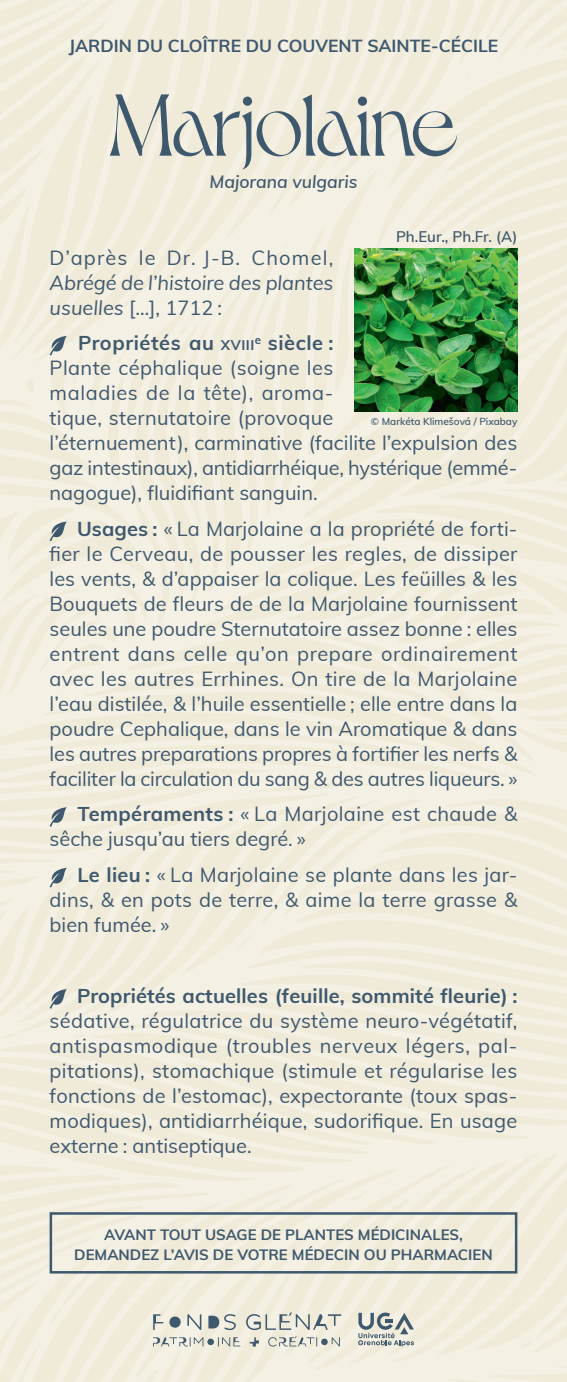
<style>
.page{position:relative;width:567px;height:1382px;background:#f0ebdb}
.page>*{position:absolute;margin:0;border:0;box-sizing:border-box;transform-origin:0 0}
.t1{font:87.5px "Dahlia";color:#3e586e}
.t2{font:20px/25px "Muli";color:#3e586e;text-align:justify}
.t3{font:italic 20px/25px "Muli";letter-spacing:-.005em;color:#3e586e}
.t4{font:700 20px "Muli";letter-spacing:.005em;color:#3e586e}
.t5{font:20px "Muli";letter-spacing:.06em;color:#3e586e}
.t6{font:700 17.5px "Muli";color:#3e586e}
.t7{font:italic 600 17.5px "Muli";color:#3e586e}
.t8{font:700 15px/20px "Muli";color:#3e586e;text-align:center}
.t9{font:600 15px "Muli";color:#3e586e}
.t10{font:600 10px "Muli";color:#3e586e}
.s1{font-style:normal}
.s2{font-weight:700}
.s3{font-weight:700;font-size:14px}
</style>
<div class="page">
<div style="left:0;top:0;width:103px;height:118px;background:#f1ebdb"></div>
<svg style="left:50px;top:336px;width:17px;height:19px"></svg>
<svg style="left:50px;top:521px;width:17px;height:20px"></svg>
<svg style="left:50px;top:807px;width:17px;height:20px"></svg>
<svg style="left:50px;top:868px;width:17px;height:19px"></svg>
<svg style="left:50px;top:989px;width:17px;height:20px"></svg>
<img style="left:355px;top:249px;width:162px;height:163px">
<div style="left:50px;top:1212px;width:467px;height:61px;border:2px solid #3e586e"></div>
<svg style="left:153px;top:1337px;width:87px;height:9px"></svg>
<svg style="left:268px;top:1336px;width:72px;height:10px"></svg>
<div style="left:207px;top:1339px;width:7px;height:6px;background:#3e586e;border-radius:50%"></div>
<div style="left:321px;top:1339px;width:7px;height:6px;background:#3e586e;border-radius:50%"></div>
<div style="left:169px;top:1316px;width:12px;height:12px;background:#3e586e;border-radius:50%"></div>
<svg style="left:250px;top:1337px;width:9px;height:9px"></svg>
<svg style="left:187px;top:1312px;width:154px;height:18px;background:#caccc5"></svg>
<svg style="left:153px;top:1314px;width:10px;height:16px"></svg>
<svg style="left:358px;top:1311px;width:56px;height:35px;background:#b8bdb9"></svg>
<p class="t6" style="left:69px;top:34px;width:431px">JARDIN DU CLOÎTRE DU COUVENT SAINTE-CÉCILE</p>
<h1 class="t1" style="left:109px;top:93px;width:350px">Marjolaine</h1>
<p class="t7" style="left:210px;top:170px;width:149px">Majorana vulgaris</p>
<p class="t9" style="left:396px;top:227px;width:123px">Ph.Eur., Ph.Fr. (A)</p>
<p class="t5" style="left:50px;top:244px;width:285px">D’après le Dr. J-B. Chomel,</p>
<p class="t3" style="left:50px;top:269px;width:285px">Abrégé de l’histoire des plantes usuelles <span class="s1">[…], 1712 :</span></p>
<p class="t2" style="left:50px;top:330px;width:469px;text-align:left;text-indent:28px"><span class="s2">Propriétés au</span> <span class="s3">XVIII</span><sup>e</sup> <span class="s2">siècle :<br></span>Plante céphalique (soigne les<br>maladies de la tête), aroma-<br>tique, sternutatoire (provoque<br>l’éternuement), carminative (facilite l’expulsion des gaz intestinaux), antidiarrhéique, hystérique (emmé&shy;nagogue), fluidifiant sanguin.</p>
<p class="t2" style="left:50px;top:516px;width:469px;text-indent:27px"><span class="s2">Usages :</span> « La Marjolaine a la propriété de forti&shy;fier le Cerveau, de pousser les regles, de dissiper les vents, &amp; d’appaiser la colique. Les feüilles &amp; les Bouquets de fleurs de de la Marjolaine fournissent seules une poudre Sternutatoire assez bonne : elles entrent dans celle qu’on prepare ordinairement avec les autres Errhines. On tire de la Marjolaine l’eau distilée, &amp; l’huile essentielle ; elle entre dans la poudre Cephalique, dans le vin Aromatique &amp; dans les autres preparations propres à fortifier les nerfs &amp; faciliter la circulation du sang &amp; des autres liqueurs. »</p>
<p class="t2" style="left:50px;top:801px;width:469px;text-indent:28px"><span class="s2">Tempéraments :</span> « La Marjolaine est chaude &amp; sêche jusqu’au tiers degré. »</p>
<p class="t2" style="left:50px;top:862px;width:469px;text-indent:28px"><span class="s2">Le lieu :</span> « La Marjolaine se plante dans les jar&shy;dins, &amp; en pots de terre, &amp; aime la terre grasse &amp; bien fumée. »</p>
<p class="t10" style="left:371px;top:415px;width:148px">© Markéta Klimešová / Pixabay</p>
<p class="t4" style="left:77px;top:983px;width:442px">Propriétés actuelles (feuille, sommité fleurie) :</p>
<p class="t2" style="left:50px;top:1008px;width:469px">sédative, régulatrice du système neuro-végétatif, antispasmodique (troubles nerveux légers, pal&shy;pitations), stomachique (stimule et régularise les fonctions de l’estomac), expectorante (toux spas&shy;modiques), antidiarrhéique, sudorifique. En usage externe : antiseptique.</p>
<p class="t8" style="left:74px;top:1225px;width:420px">AVANT TOUT USAGE DE PLANTES MÉDICINALES,<br>DEMANDEZ L’AVIS DE VOTRE MÉDECIN OU PHARMACIEN</p>
</div>
